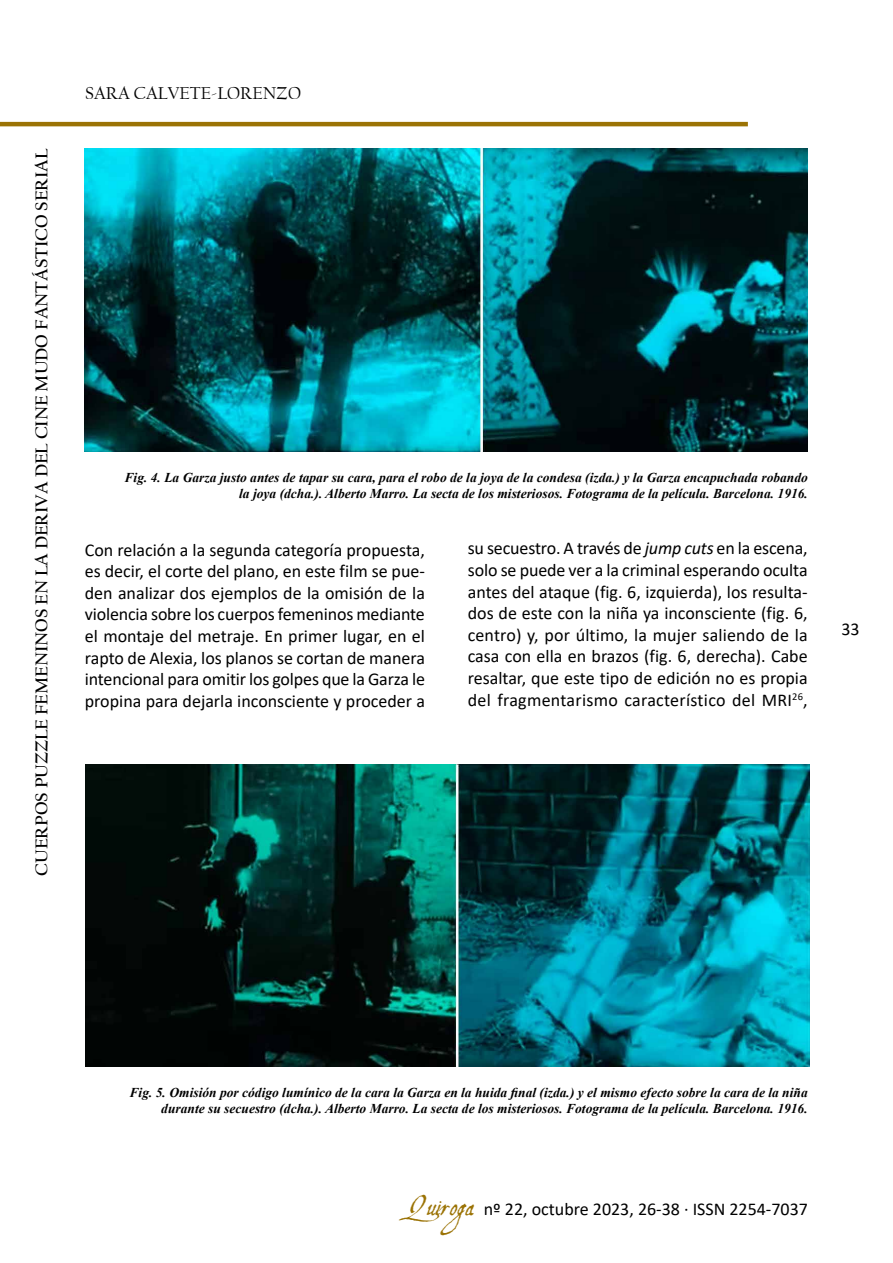
<style>
.page{position:relative;width:893px;height:1263px;background:#fff}
.page>*{position:absolute;margin:0;border:0;box-sizing:border-box;transform-origin:0 0}
.t1{font:18px/21.6px "Calibri";color:#000;text-align:justify}
.t2{font:700 18px "Californian FB";color:#000}
.t3{font:18px "Californian FB";color:#000}
.t4{font:italic 700 13.5px/16.2px "Times New Roman";color:#000;text-align:right}
.s1{font-style:italic}
.s2{font-family:"Aquiline";font-size:27px;color:#9b7305}
</style>
<div class="page">
<hr style="left:0;top:122px;width:748px;height:4px;background:#9b7305">
<img style="left:85px;top:149px;width:723px;height:303px">
<img style="left:85px;top:764px;width:725px;height:302px">
<p class="t2" style="left:31px;top:876px;width:728px;rotate:-90deg">Cuerpos Puzzle Femeninos En La Deriva Del Cine Mudo Fantástico Serial</p>
<p class="t3" style="left:85px;top:83px;width:22px">SARA</p>
<p class="t3" style="left:134px;top:83px;width:120px">CALVETE-LOREN</p>
<p class="t3" style="left:276px;top:83px;width:26px">ZO</p>
<p class="t4" style="left:125px;top:469px;width:685px">Fig. 4. La Garza justo antes de tapar su cara, para el robo de la joya de la condesa (izda.) y la Garza encapuchada robando la joya (dcha.). Alberto Marro. La secta de los misteriosos. Fotograma de la película. Barcelona. 1916.</p>
<p class="t1" style="left:85px;top:538px;width:342px">Con relación a la segunda categoría propuesta, es decir, el corte del plano, en este film se pue&shy;den analizar dos ejemplos de la omisión de la violencia sobre los cuerpos femeninos mediante el montaje del metraje. En primer lugar, en el rapto de Alexia, los planos se cortan de manera intencional para omitir los golpes que la Garza le propina para dejarla inconsciente y proceder a</p>
<p class="t1" style="left:468px;top:537px;width:341px">su secuestro. A través de <span class="s1">jump cuts</span> en la escena, solo se puede ver a la criminal esperando oculta antes del ataque (fig. 6, izquierda), los resulta&shy;dos de este con la niña ya inconsciente (fig. 6, centro) y, por último, la mujer saliendo de la casa con ella en brazos (fig. 6, derecha). Cabe resaltar, que este tipo de edición no es propia del fragmentarismo característico del MRI<sup>26</sup>,</p>
<p class="t1" style="left:841px;top:617px;width:20px">33</p>
<p class="t4" style="left:130px;top:1084px;width:680px">Fig. 5. Omisión por código lumínico de la cara la Garza en la huida final (izda.) y el mismo efecto sobre la cara de la niña durante su secuestro (dcha.). Alberto Marro. La secta de los misteriosos. Fotograma de la película. Barcelona. 1916.</p>
<p class="t1" style="left:408px;top:1198px;width:402px"><span class="s2">Quiroga</span> nº 22, octubre 2023, 26-38 · ISSN 2254-7037</p>
</div>
